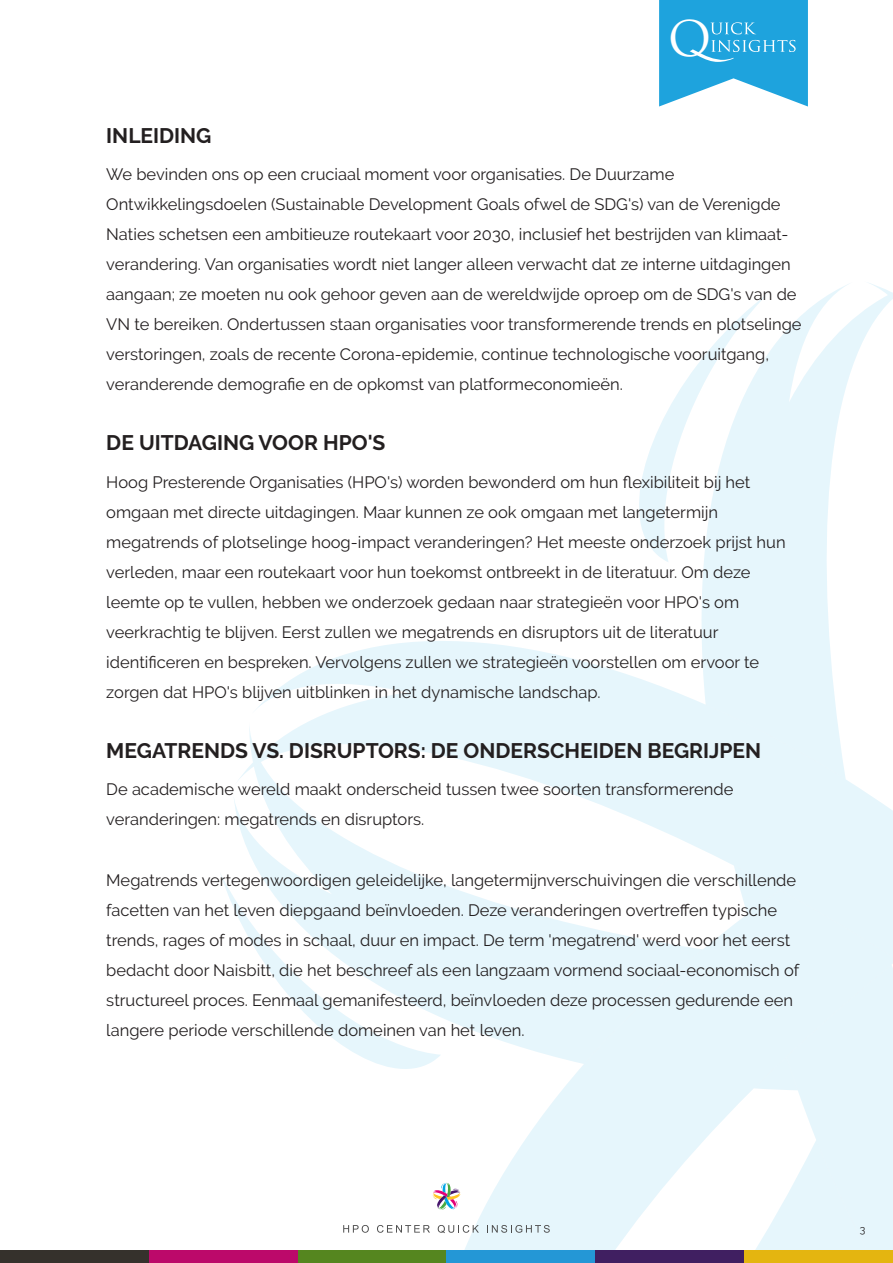
<style>
.page{position:relative;width:893px;height:1263px;background:#fff}
.page>*{position:absolute;margin:0;border:0;box-sizing:border-box;transform-origin:0 0}
.t1{font:47.85px "Trajan Pro";color:#fff}
.t2{font:700 21px "Raleway";color:#231f20}
.t3{font:16.5px "Raleway";color:#231f20}
.t4{font:10.5px "Raleway";color:#231f20}
</style>
<div class="page">
<svg style="left:659px;top:0;width:149px;height:107px;background:#43b2e2"></svg>
<svg style="left:437px;top:962px;width:182px;height:288px;fill:#e6f6fc"></svg>
<svg style="left:234px;top:641px;width:385px;height:321px"></svg>
<svg style="left:619px;top:283px;width:274px;height:967px"></svg>
<svg style="left:221px;top:871px;width:220px;height:217px"></svg>
<div style="left:0;top:1250px;width:149px;height:13px;background:#35312c"></div>
<div style="left:149px;top:1250px;width:149px;height:13px;background:#bc096a"></div>
<div style="left:298px;top:1250px;width:148px;height:13px;background:#55861f"></div>
<div style="left:446px;top:1250px;width:149px;height:13px;background:#2497d6"></div>
<div style="left:595px;top:1250px;width:149px;height:13px;background:#401f61"></div>
<div style="left:744px;top:1250px;width:149px;height:13px;background:#e4b510"></div>
<svg style="left:343px;top:1225px;width:26px;height:8px"></svg>
<svg style="left:377px;top:1225px;width:53px;height:8px"></svg>
<svg style="left:438px;top:1225px;width:41px;height:8px"></svg>
<svg style="left:487px;top:1225px;width:63px;height:8px"></svg>
<div style="left:428px;top:1177px;width:37px;height:38px;background:#fff;border-radius:50%"></div>
<svg style="left:432px;top:1182px;width:29px;height:28px"></svg>
<p class="t1" style="left:668px;top:20px;width:45px">O</p>
<p class="t2" style="left:106px;top:123px;width:107px">INLEIDING</p>
<p class="t3" style="left:106px;top:165px;width:570px">We bevinden ons op een cruciaal moment voor organisaties. De Duurzame</p>
<p class="t3" style="left:106px;top:195px;width:676px">Ontwikkelingsdoelen (Sustainable Development Goals ofwel de SDG's) van de Verenigde</p>
<p class="t3" style="left:106px;top:225px;width:684px">Naties schetsen een ambitieuze routekaart voor 2030, inclusief het bestrijden van klimaat-</p>
<p class="t3" style="left:106px;top:255px;width:686px">verandering. Van organisaties wordt niet langer alleen verwacht dat ze interne uitdagingen</p>
<p class="t3" style="left:106px;top:285px;width:692px">aangaan; ze moeten nu ook gehoor geven aan de wereldwijde oproep om de SDG's van de</p>
<p class="t3" style="left:106px;top:315px;width:697px">VN te bereiken. Ondertussen staan organisaties voor transformerende trends en plotselinge</p>
<p class="t3" style="left:106px;top:345px;width:664px">verstoringen, zoals de recente Corona-epidemie, continue technologische vooruitgang,</p>
<p class="t3" style="left:106px;top:375px;width:518px">veranderende demografie en de opkomst van platformeconomieën.</p>
<p class="t2" style="left:106px;top:431px;width:281px">DE UITDAGING VOOR HPO'S</p>
<p class="t3" style="left:106px;top:472px;width:646px">Hoog Presterende Organisaties (HPO's) worden bewonderd om hun flexibiliteit bij het</p>
<p class="t3" style="left:106px;top:502px;width:613px">omgaan met directe uitdagingen. Maar kunnen ze ook omgaan met langetermijn</p>
<p class="t3" style="left:106px;top:532px;width:681px">megatrends of plotselinge hoog-impact veranderingen? Het meeste onderzoek prijst hun</p>
<p class="t3" style="left:106px;top:562px;width:646px">verleden, maar een routekaart voor hun toekomst ontbreekt in de literatuur. Om deze</p>
<p class="t3" style="left:106px;top:592px;width:634px">leemte op te vullen, hebben we onderzoek gedaan naar strategieën voor HPO's om</p>
<p class="t3" style="left:106px;top:622px;width:614px">veerkrachtig te blijven. Eerst zullen we megatrends en disruptors uit de literatuur</p>
<p class="t3" style="left:106px;top:652px;width:654px">identificeren en bespreken. Vervolgens zullen we strategieën voorstellen om ervoor te</p>
<p class="t3" style="left:106px;top:682px;width:496px">zorgen dat HPO's blijven uitblinken in het dynamische landschap.</p>
<p class="t2" style="left:106px;top:738px;width:656px">MEGATRENDS VS. DISRUPTORS: DE ONDERSCHEIDEN BEGRIJPEN</p>
<p class="t3" style="left:106px;top:780px;width:629px">De academische wereld maakt onderscheid tussen twee soorten transformerende</p>
<p class="t3" style="left:106px;top:810px;width:320px">veranderingen: megatrends en disruptors.</p>
<p class="t3" style="left:106px;top:870px;width:691px">Megatrends vertegenwoordigen geleidelijke, langetermijnverschuivingen die verschillende</p>
<p class="t3" style="left:106px;top:900px;width:672px">facetten van het leven diepgaand beïnvloeden. Deze veranderingen overtreffen typische</p>
<p class="t3" style="left:106px;top:930px;width:685px">trends, rages of modes in schaal, duur en impact. De term 'megatrend' werd voor het eerst</p>
<p class="t3" style="left:106px;top:960px;width:694px">bedacht door Naisbitt, die het beschreef als een langzaam vormend sociaal-economisch of</p>
<p class="t3" style="left:106px;top:990px;width:688px">structureel proces. Eenmaal gemanifesteerd, beïnvloeden deze processen gedurende een</p>
<p class="t3" style="left:106px;top:1020px;width:420px">langere periode verschillende domeinen van het leven.</p>
<p class="t4" style="left:860px;top:1223px;width:7px">3</p>
</div>
